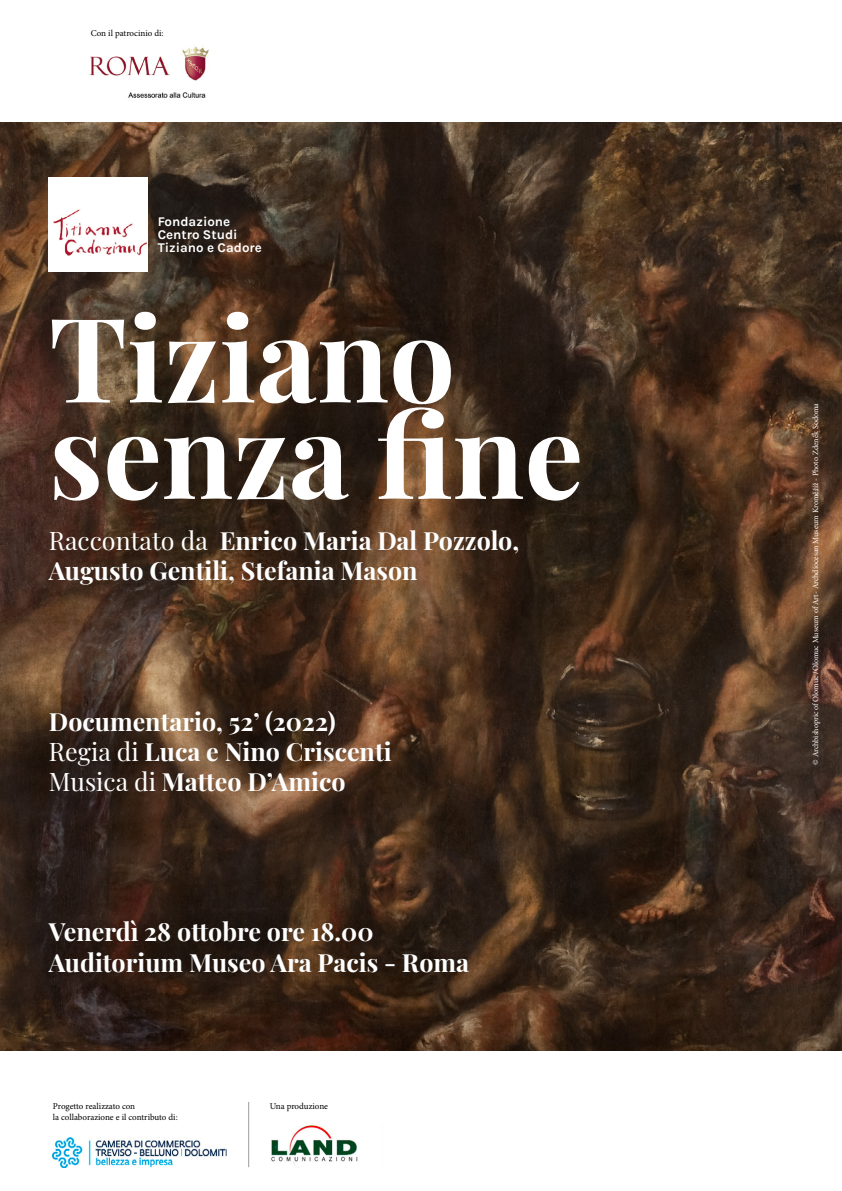
<style>
.page{position:relative;width:842px;height:1191px;background:#fff}
.page>*{position:absolute;margin:0;border:0;box-sizing:border-box;transform-origin:0 0}
.t1{font:700 117.1px/96.4px "Playfair Display";color:#fff}
.t2{font:700 25.1px/30.1px "Playfair Display";color:#fff}
.t3{font:13.3px/13.3px "Karla";color:#fff}
.t4{font:9px/11px "Minion Pro";color:#000}
.t5{font:8px "Minion Pro";letter-spacing:-.005em;color:#fff}
.s1{font-weight:400}
</style>
<div class="page">
<img style="left:0;top:122px;width:842px;height:928px">
<div style="left:49px;top:177px;width:99px;height:94px;background:#fff"></div>
<img style="left:53px;top:209px;width:93px;height:47px">
<img style="left:89px;top:46px;width:120px;height:52px">
<img style="left:53px;top:1137px;width:173px;height:30px">
<img style="left:271px;top:1125px;width:87px;height:41px">
<hr style="left:248px;top:1102px;width:1px;height:65px;background:#9d9d9c">
<p class="t4" style="left:91px;top:27px;width:74px">Con il patrocinio di:</p>
<p class="t3" style="left:158px;top:214px;width:106px">Fondazione<br>Centro Studi<br>Tiziano e Cadore</p>
<h1 class="t1" style="left:49px;top:300px;width:536px">Tiziano senza fine</h1>
<p class="t2" style="left:49px;top:524px;width:472px"><span class="s1">Raccontato da</span> Enrico Maria Dal Pozzolo,<br>Augusto Gentili, Stefania Mason</p>
<p class="t2" style="left:49px;top:704px;width:344px">Documentario, 52’ (2022)<br><span class="s1">Regia di</span> Luca e Nino Criscenti<br><span class="s1">Musica di</span> Matteo D’Amico</p>
<p class="t2" style="left:49px;top:914px;width:422px">Venerdì 28 ottobre ore 18.00<br>Auditorium Museo Ara Pacis - Roma</p>
<p class="t4" style="left:53px;top:1100px;width:126px">Progetto realizzato con<br>la collaborazione e il contributo di:</p>
<p class="t4" style="left:270px;top:1100px;width:60px">Una produzione</p>
<p class="t5" style="left:810px;top:765px;width:363px;rotate:-90deg">© Archbishopric of Olomuc /Olomuc Museum of Art- Archdiocesan Museum Kroměříž - Photo Zdeněk Sodoma</p>
</div>
